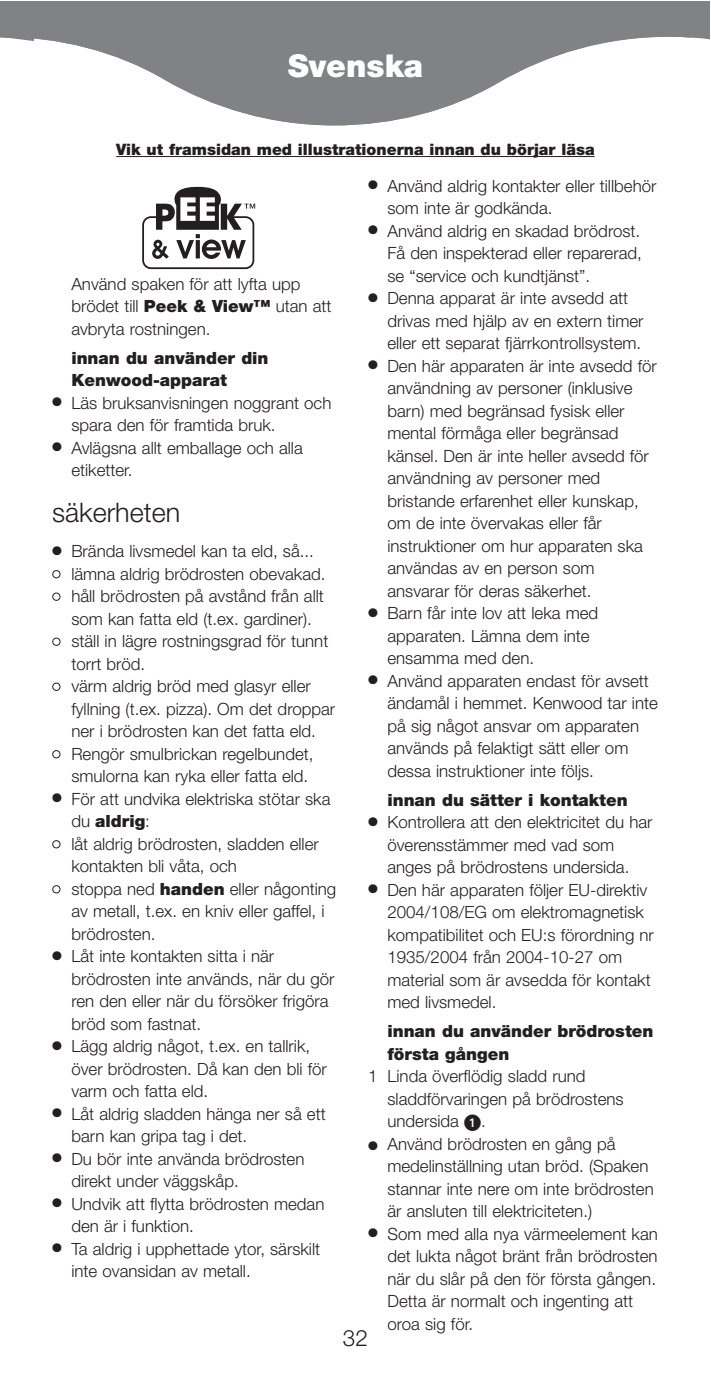
<style>
.page{position:relative;width:711px;height:1393px;background:#fff}
.page>*{position:absolute;margin:0;border:0;box-sizing:border-box;transform-origin:0 0}
.t1{font:900 31.5px "Helvetica Neue";color:#fff}
.t2{font:300 27px "Helvetica Neue";color:#231f20}
.t3{font:300 22.5px "Helvetica Neue";color:#231f20}
.t4{font:300 16.88px/22.5px "Helvetica Neue";color:#231f20}
.t5{font:900 16.88px/22.5px "Helvetica Neue";color:#231f20}
.t6{font:900 15.75px "Helvetica Neue";color:#231f20}
.s1{font-weight:900}
.s2{color:#fff}
.s3{font-family:"European Pi One";font-weight:400}
</style>
<div class="page">
<hr style="left:116px;top:156px;width:478px;height:1px;background:#231f20">
<div style="left:142px;top:216px;width:112px;height:53px;border:2px solid #231f20;border-radius:8px"></div>
<svg style="left:152px;top:187px;width:103px;height:72px"></svg>
<svg style="left:690px;top:1px;width:19px;height:39px"></svg>
<svg style="left:33px;top:1px;width:657px;height:124px;fill:#808285"></svg>
<svg style="left:0;top:1px;width:33px;height:40px"></svg>
<h1 class="t1" style="left:287px;top:54px;width:137px">Svenska</h1>
<p class="t6" style="left:116px;top:144px;width:479px">Vik ut framsidan med illustrationerna innan du börjar läsa</p>
<p class="t4" style="left:71px;top:274px;width:261px">Använd spaken för att lyfta upp brödet till <span class="s1">Peek &amp; View™</span> utan att avbryta rostningen.</p>
<p class="t5" style="left:71px;top:348px;width:198px">innan du använder din<br>Kenwood-apparat</p>
<p class="t4" style="left:71px;top:393px;width:261px;text-indent:-19px">● Läs bruksanvisningen noggrant och spara den för framtida bruk.</p>
<p class="t4" style="left:71px;top:438px;width:233px;text-indent:-19px">● Avlägsna allt emballage och alla etiketter.</p>
<h2 class="t2" style="left:52px;top:503px;width:130px">säkerheten</h2>
<p class="t4" style="left:52px;top:541px;width:263px">● Brända livsmedel kan ta eld, så...</p>
<p class="t4" style="left:52px;top:564px;width:274px"><span class="s2">●</span> lämna aldrig brödrosten obevakad.</p>
<p class="t4" style="left:52px;top:586px;width:273px;text-align:center"><span class="s2">●</span> håll brödrosten på avstånd från allt som kan fatta eld (t.ex. gardiner).</p>
<p class="t4" style="left:71px;top:631px;width:258px;text-indent:-19px"><span class="s2">●</span> ställ in lägre rostningsgrad för tunnt torrt bröd.</p>
<p class="t4" style="left:71px;top:676px;width:265px;text-indent:-19px"><span class="s2">●</span> värm aldrig bröd med glasyr eller fyllning (t.ex. pizza). Om det droppar ner i brödrosten kan det fatta eld.</p>
<p class="t4" style="left:71px;top:744px;width:243px;text-indent:-19px"><span class="s2">●</span> Rengör smulbrickan regelbundet, smulorna kan ryka eller fatta eld.</p>
<p class="t4" style="left:71px;top:789px;width:260px;text-indent:-19px">● För att undvika elektriska stötar ska du <span class="s1">aldrig</span>:</p>
<p class="t4" style="left:71px;top:834px;width:249px;text-indent:-19px"><span class="s2">●</span> låt aldrig brödrosten, sladden eller kontakten bli våta, och</p>
<p class="t4" style="left:71px;top:879px;width:266px;text-indent:-19px"><span class="s2">●</span> stoppa ned <span class="s1">handen</span> eller någonting av metall, t.ex. en kniv eller gaffel, i brödrosten.</p>
<p class="t4" style="left:71px;top:946px;width:264px;text-indent:-19px">● Låt inte kontakten sitta i när brödrosten inte används, när du gör ren den eller när du försöker frigöra bröd som fastnat.</p>
<p class="t4" style="left:71px;top:1036px;width:257px;text-indent:-19px">● Lägg aldrig något, t.ex. en tallrik, över brödrosten. Då kan den bli för varm och fatta eld.</p>
<p class="t4" style="left:71px;top:1104px;width:256px;text-indent:-19px">● Låt aldrig sladden hänga ner så ett barn kan gripa tag i det.</p>
<p class="t4" style="left:71px;top:1149px;width:234px;text-indent:-19px">● Du bör inte använda brödrosten direkt under väggskåp.</p>
<p class="t4" style="left:71px;top:1194px;width:254px;text-indent:-19px">● Undvik att flytta brödrosten medan den är i funktion.</p>
<p class="t4" style="left:71px;top:1239px;width:250px;text-indent:-19px">● Ta aldrig i upphettade ytor, särskilt inte ovansidan av metall.</p>
<p class="t4" style="left:387px;top:176px;width:270px;text-indent:-19px">● Använd aldrig kontakter eller tillbehör som inte är godkända.</p>
<p class="t4" style="left:387px;top:221px;width:256px;text-align:justify;text-indent:-19px">● Använd aldrig en skadad brödrost.<br>Få den inspekterad eller reparerad, se “service och kundtjänst”.</p>
<p class="t4" style="left:387px;top:289px;width:257px;text-indent:-19px">● Denna apparat är inte avsedd att drivas med hjälp av en extern timer eller ett separat fjärrkontrollsystem.</p>
<p class="t4" style="left:387px;top:356px;width:271px;text-indent:-19px">● Den här apparaten är inte avsedd för användning av personer (inklusive barn) med begränsad fysisk eller mental förmåga eller begränsad känsel. Den är inte heller avsedd för användning av personer med bristande erfarenhet eller kunskap, om de inte övervakas eller får instruktioner om hur apparaten ska användas av en person som ansvarar för deras säkerhet.</p>
<p class="t4" style="left:387px;top:604px;width:212px;text-indent:-19px">● Barn får inte lov att leka med apparaten. Lämna dem inte ensamma med den.</p>
<p class="t4" style="left:387px;top:671px;width:272px;text-indent:-19px">● Använd apparaten endast för avsett ändamål i hemmet. Kenwood tar inte på sig något ansvar om apparaten används på felaktigt sätt eller om dessa instruktioner inte följs.</p>
<p class="t5" style="left:387px;top:790px;width:242px">innan du sätter i kontakten</p>
<p class="t4" style="left:387px;top:812px;width:266px;text-indent:-19px">● Kontrollera att den elektricitet du har överensstämmer med vad som anges på brödrostens undersida.</p>
<p class="t4" style="left:387px;top:880px;width:268px;text-indent:-19px">● Den här apparaten följer EU-direktiv<br>2004/108/EG om elektromagnetisk kompatibilitet och EU:s förordning nr<br>1935/2004 från 2004-10-27 om material som är avsedda för kontakt med livsmedel.</p>
<p class="t5" style="left:387px;top:1021px;width:267px">innan du använder brödrosten första gången</p>
<p class="t4" style="left:387px;top:1066px;width:237px;text-indent:-19px">1 Linda överflödig sladd rund sladdförvaringen på brödrostens undersida <span class="s3">-</span>.</p>
<p class="t4" style="left:387px;top:1134px;width:268px;text-indent:-19px">● Använd brödrosten en gång på medelinställning utan bröd. (Spaken stannar inte nere om inte brödrosten är ansluten till elektriciteten.)</p>
<p class="t4" style="left:387px;top:1224px;width:272px;text-indent:-19px">● Som med alla nya värmeelement kan det lukta något bränt från brödrosten när du slår på den för första gången.<br>Detta är normalt och ingenting att oroa sig för.</p>
<h3 class="t3" style="left:343px;top:1330px;width:27px">32</h3>
</div>
